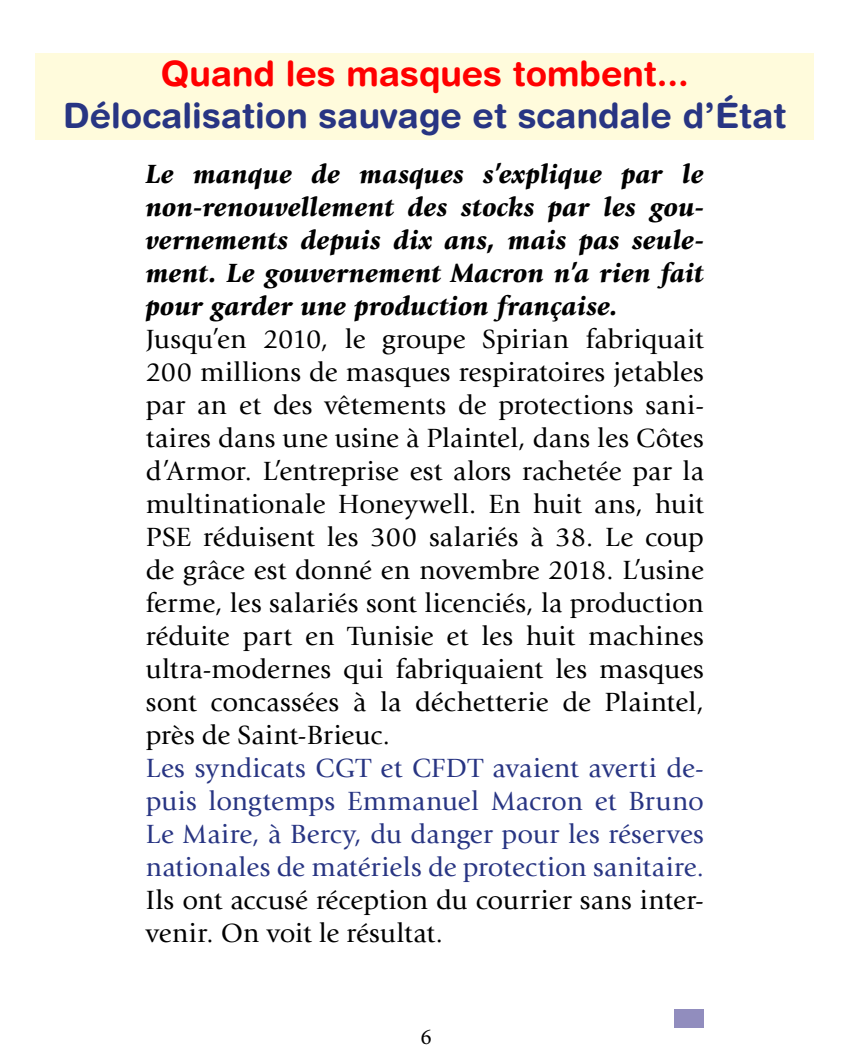
<style>
.page{position:relative;width:851px;height:1063px;background:#fff}
.page>*{position:absolute;margin:0;border:0;box-sizing:border-box;transform-origin:0 0}
.t1{font:700 35px "Helvetica Rounded";color:#283583}
.t2{font:700 35px "Helvetica Rounded";color:#f00}
.t3{font:27.5px/33px "Giovanni";letter-spacing:.005em;color:#000;text-align:justify}
.t4{font:italic 900 27.5px/33px "Giovanni";letter-spacing:.005em;color:#000;text-align:justify}
.t5{font:27.5px/33px "Giovanni";letter-spacing:.005em;color:#283583;text-align:justify}
.t6{font:22.5px "Minion Pro";color:#000}
</style>
<div class="page">
<div style="left:35px;top:53px;width:779px;height:87px;background:#fffbdc"></div>
<div style="left:674px;top:1009px;width:29px;height:19px;background:#918dbe"></div>
<p class="t2" style="left:161px;top:52px;width:529px">Quand les masques tombent...</p>
<p class="t1" style="left:63px;top:94px;width:724px">Délocalisation sauvage et scandale d’État</p>
<p class="t4" style="left:146px;top:157px;width:559px">Le manque de masques s’explique par le non-renouvellement des stocks par les gou&shy;vernements depuis dix ans, mais pas seule&shy;ment. Le gouvernement Macron n’a rien fait pour garder une production française.</p>
<p class="t3" style="left:146px;top:323px;width:559px">Jusqu’en 2010, le groupe Spirian fabriquait 200 millions de masques respiratoires jetables par an et des vêtements de protections sani&shy;taires dans une usine à Plaintel, dans les Côtes d’Armor. L’entreprise est alors rachetée par la multinationale Honeywell. En huit ans, huit PSE réduisent les 300 salariés à 38. Le coup de grâce est donné en novembre 2018. L’usine ferme, les salariés sont licenciés, la production réduite part en Tunisie et les huit machines ultra-modernes qui fabriquaient les masques sont concassées à la déchetterie de Plaintel, près de Saint-Brieuc.</p>
<p class="t5" style="left:146px;top:752px;width:559px">Les syndicats CGT et CFDT avaient averti de&shy;puis longtemps Emmanuel Macron et Bruno Le Maire, à Bercy, du danger pour les réserves nationales de matériels de protection sanitaire.</p>
<p class="t3" style="left:146px;top:884px;width:559px">Ils ont accusé réception du courrier sans inter&shy;venir. On voit le résultat.</p>
<p class="t6" style="left:420px;top:1023px;width:12px">6</p>
</div>
